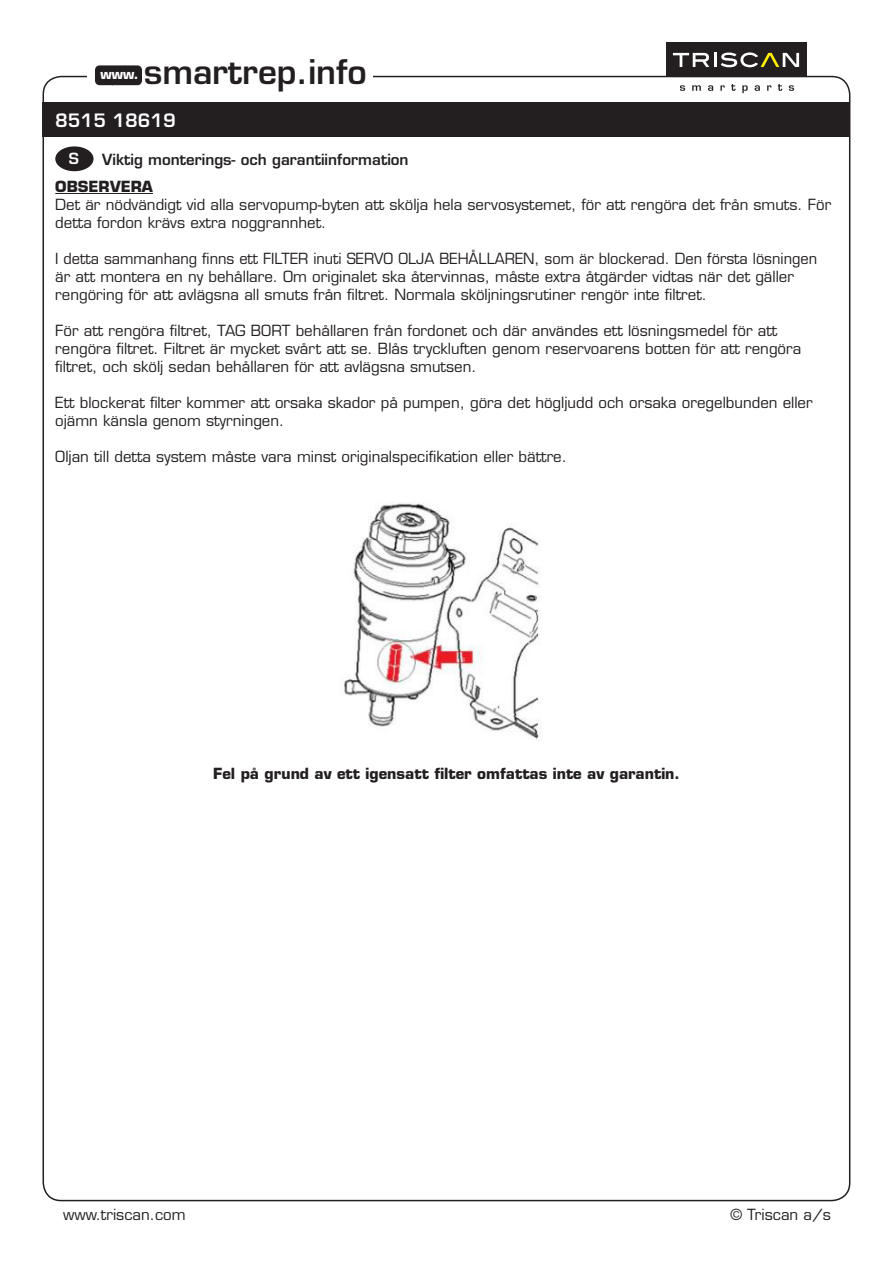
<style>
.page{position:relative;width:893px;height:1263px;background:#fff}
.page>*{position:absolute;margin:0;border:0;box-sizing:border-box;transform-origin:0 0}
.t1{font:600 33.15px "Eurostile LT Std";color:#231f20}
.t2{font:600 18px "Eurostile LT Std";color:#fff}
.t3{font:15px/18px "Eurostile LT Std";color:#231f20}
.t4{font:700 15px "Eurostile LT Std";color:#231f20}
.t5{font:600 15px "Eurostile LT Std";color:#231f20}
.t6{font:600 15px "Eurostile LT Std";color:#fff}
.t7{font:700 14.4px "Eurostile LT Std";color:#fff}
.t8{font:700 13.5px "Eurostile LT Std";color:#fff}
</style>
<div class="page">
<div style="left:43px;top:103px;width:807px;height:34px;background:#231f20"></div>
<div style="left:55px;top:146px;width:39px;height:25px;background:#231f20;border-radius:50%"></div>
<hr style="left:55px;top:193px;width:98px;height:1px;background:#231f20">
<img style="left:344px;top:503px;width:196px;height:236px">
<div style="left:666px;top:43px;width:140px;height:34px;background:#231f20"></div>
<svg style="left:673px;top:53px;width:36px;height:14px"></svg>
<hr style="left:714px;top:53px;width:3px;height:14px;background:#fff">
<svg style="left:721px;top:52px;width:78px;height:15px"></svg>
<svg style="left:680px;top:85px;width:5px;height:6px"></svg>
<svg style="left:692px;top:85px;width:9px;height:6px"></svg>
<svg style="left:708px;top:85px;width:5px;height:6px"></svg>
<svg style="left:720px;top:85px;width:5px;height:6px"></svg>
<svg style="left:731px;top:84px;width:5px;height:7px"></svg>
<svg style="left:742px;top:85px;width:6px;height:8px"></svg>
<svg style="left:755px;top:85px;width:5px;height:6px"></svg>
<svg style="left:767px;top:85px;width:4px;height:6px"></svg>
<svg style="left:778px;top:84px;width:4px;height:7px"></svg>
<svg style="left:789px;top:85px;width:5px;height:6px"></svg>
<svg style="left:95px;top:65px;width:47px;height:20px"></svg>
<h1 class="t1" style="left:144px;top:51px;width:224px">smartrep.info</h1>
<p class="t8" style="left:101px;top:66px;width:24px">ww</p>
<p class="t7" style="left:98px;top:65px;width:42px">www.</p>
<p class="t2" style="left:55px;top:109px;width:122px">8515 18619</p>
<p class="t6" style="left:69px;top:150px;width:12px">S</p>
<p class="t5" style="left:102px;top:150px;width:308px">Viktig monterings- och garantiinformation</p>
<p class="t4" style="left:55px;top:177px;width:99px">OBSERVERA</p>
<p class="t3" style="left:55px;top:196px;width:777px">Det är nödvändigt vid alla servopump-byten att skölja hela servosystemet, för att rengöra det från smuts. För detta fordon krävs extra noggrannhet.</p>
<p class="t3" style="left:55px;top:250px;width:763px">I detta sammanhang finns ett FILTER inuti SERVO OLJA BEHÅLLAREN, som är blockerad. Den första lösningen är att montera en ny behållare. Om originalet ska återvinnas, måste extra åtgärder vidtas när det gäller rengöring för att avlägsna all smuts från filtret. Normala sköljningsrutiner rengör inte filtret.</p>
<p class="t3" style="left:55px;top:322px;width:747px">För att rengöra filtret, TAG BORT behållaren från fordonet och där användes ett lösningsmedel för att rengöra filtret. Filtret är mycket svårt att se. Blås tryckluften genom reservoarens botten för att rengöra filtret, och skölj sedan behållaren för att avlägsna smutsen.</p>
<p class="t3" style="left:55px;top:394px;width:759px">Ett blockerat filter kommer att orsaka skador på pumpen, göra det högljudd och orsaka oregelbunden eller ojämn känsla genom styrningen.</p>
<p class="t3" style="left:55px;top:448px;width:513px">Oljan till detta system måste vara minst originalspecifikation eller bättre.</p>
<p class="t4" style="left:213px;top:764px;width:468px">Fel på grund av ett igensatt filter omfattas inte av garantin.</p>
<p class="t3" style="left:63px;top:1206px;width:124px">www.triscan.com</p>
<p class="t3" style="left:730px;top:1206px;width:102px">© Triscan a/s</p>
</div>
